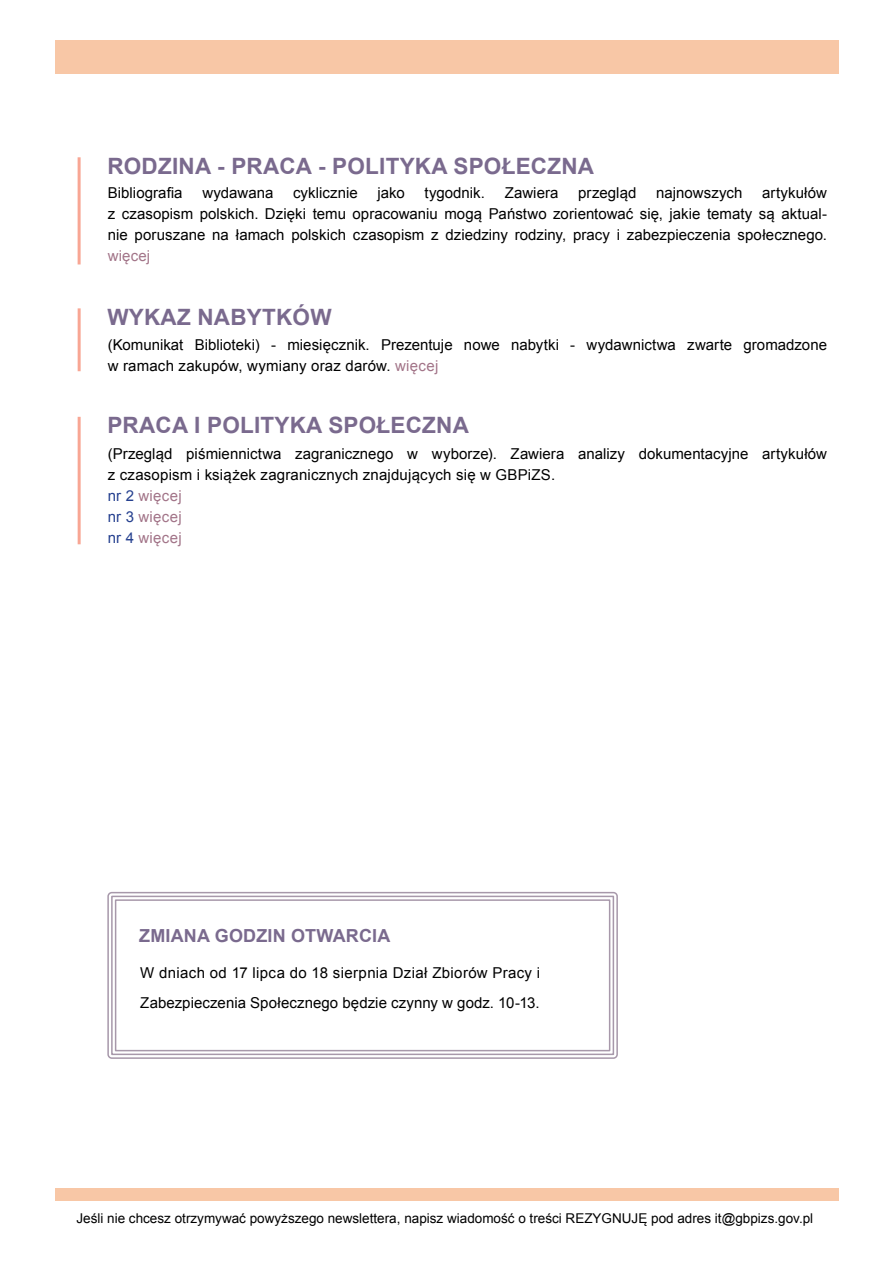
<style>
.page{position:relative;width:893px;height:1263px;background:#fff}
.page>*{position:absolute;margin:0;border:0;box-sizing:border-box;transform-origin:0 0}
.t1{font:700 22.5px "Arial";letter-spacing:.01em;color:#7a6a8e}
.t2{font:700 18px "Arial";letter-spacing:.01em;color:#7a6a8e}
.t3{font:15px/21px "Arial";letter-spacing:.005em;color:#000}
.t4{font:15px "Arial";letter-spacing:.01em;color:#a27488}
.t5{font:13.5px "Arial";color:#000}
.s1{color:#a27488}
.s2{color:#25408f}
</style>
<div class="page">
<div style="left:55px;top:1188px;width:783px;height:13px;background:#f8c7a6"></div>
<div style="left:55px;top:40px;width:783px;height:34px;background:#f8c7a6"></div>
<hr style="left:78px;top:157px;width:3px;height:107px;background:#f8a694">
<hr style="left:78px;top:308px;width:3px;height:63px;background:#f8a694">
<hr style="left:78px;top:417px;width:3px;height:127px;background:#f8a694">
<div style="left:107px;top:892px;width:511px;height:167px;border:2px solid #a798aa;border-radius:4px"></div>
<div style="left:111px;top:896px;width:503px;height:159px;border:2px solid #a798aa"></div>
<div style="left:115px;top:899px;width:495px;height:152px;border:2px solid #a798aa"></div>
<h1 class="t1" style="left:107px;top:151px;width:65px">RODZINA</h1>
<h1 class="t1" style="left:217px;top:151px;width:253px">- PRACA - PO LITYKA SPO</h1>
<h1 class="t1" style="left:502px;top:151px;width:63px">ŁECZNA</h1>
<p class="t3" style="left:108px;top:183px;width:76px">Bibliografia</p>
<p class="t3" style="left:202px;top:183px;width:73px">wydawana</p>
<p class="t3" style="left:293px;top:183px;width:66px">cyklicznie</p>
<p class="t3" style="left:378px;top:183px;width:29px">jako</p>
<p class="t3" style="left:424px;top:183px;width:62px">tygodnik.</p>
<p class="t3" style="left:505px;top:183px;width:55px">Zawiera</p>
<p class="t3" style="left:578px;top:183px;width:60px">przegląd</p>
<p class="t3" style="left:656px;top:183px;width:88px">najnowszych</p>
<p class="t3" style="left:108px;top:183px;width:721px;text-align:justify;text-indent:654px">artykułów z czasopism polskich. Dzięki temu opracowaniu mogą Państwo zorientować się, jakie tematy są aktual&shy;nie poruszane na łamach polskich czasopism z dziedziny rodziny, pracy i zabezpieczenia społecznego.</p>
<p class="t4" style="left:108px;top:246px;width:44px">więcej</p>
<h1 class="t1" style="left:107px;top:302px;width:226px">WYKAZ NABYTKÓW</h1>
<p class="t3" style="left:108px;top:334px;width:721px">(Komunikat Biblioteki) - miesięcznik. Prezentuje nowe nabytki - wydawnictwa zwarte gromadzone w ramach zakupów, wymiany oraz darów. <span class="s1">więcej</span></p>
<h1 class="t1" style="left:107px;top:410px;width:285px">PRACA I POLITYKA SPOŁEC</h1>
<h1 class="t1" style="left:422px;top:410px;width:48px">ZNA</h1>
<p class="t3" style="left:108px;top:444px;width:721px">(Przegląd piśmiennictwa zagranicznego w wyborze). Zawiera analizy dokumentacyjne artykułów z czasopism i książek zagranicznych znajdujących się w GBPiZS.<br><span class="s2">nr 2</span> <span class="s1">więcej<br></span><span class="s2">nr 3</span> <span class="s1">więcej<br></span><span class="s2">nr 4</span> <span class="s1">więcej</span></p>
<p class="t2" style="left:139px;top:924px;width:253px">ZMIANA GODZIN OTWARC IA</p>
<p class="t3" style="left:140px;top:958px;width:401px;line-height:30px">W dniach od 17 lipca do 18 sierpnia Dział Zbiorów Pracy i<br>Zabezpieczenia Społecznego będzie czynny w godz. 10-13.</p>
<p class="t5" style="left:76px;top:1210px;width:738px">Jeśli nie chcesz otrzymywać powyższego newslettera, napisz wiadomość o treści REZYGNUJĘ pod adres it@gbpizs.gov.pl</p>
</div>
